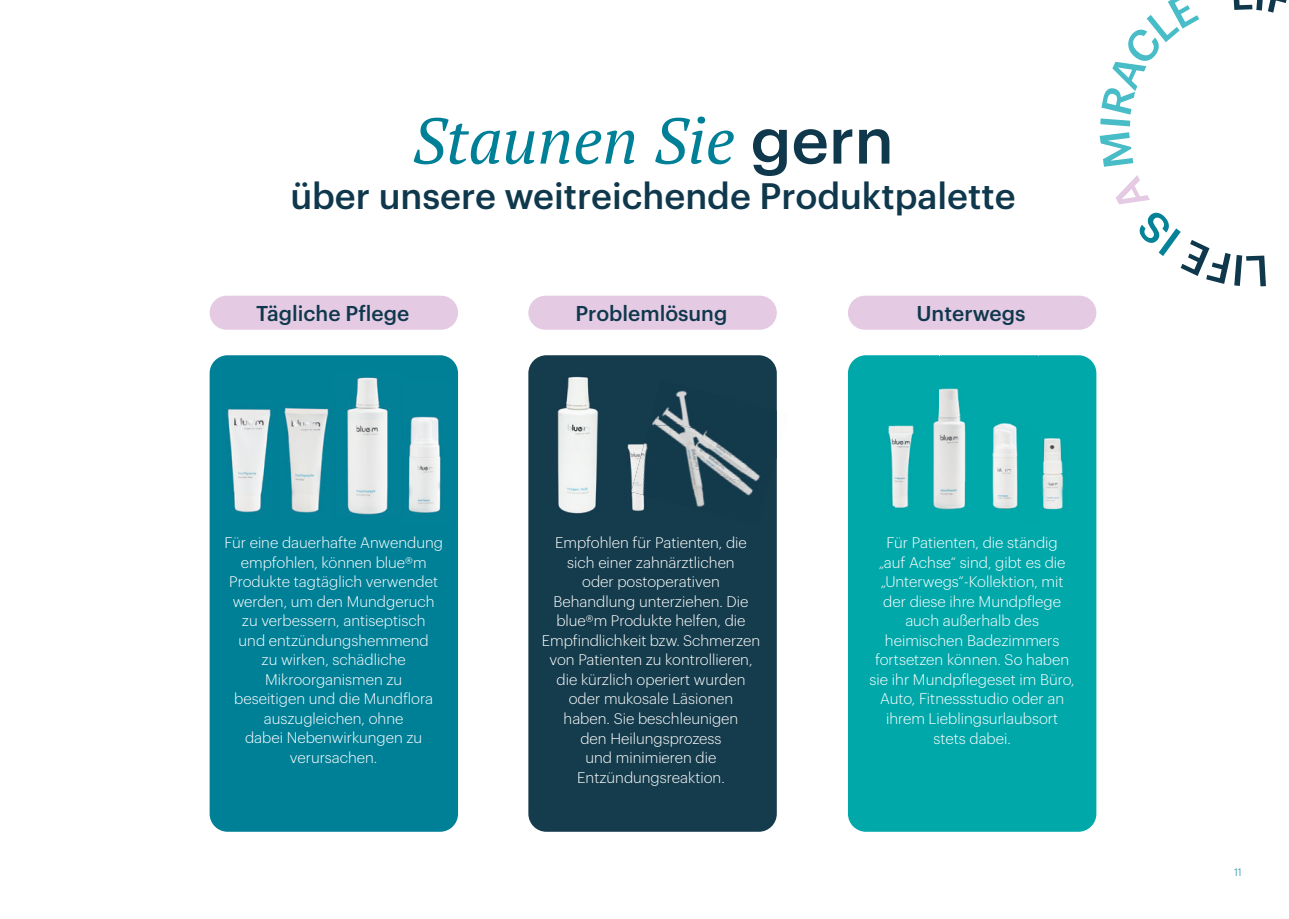
<style>
.page{position:relative;width:1289px;height:919px;background:#fff}
.page>*{position:absolute;margin:0;border:0;box-sizing:border-box;transform-origin:0 0}
.t1{font:italic 64.5px "PT Serif";color:#008097}
.t2{font:500 36px "Graphik";color:#0f384d}
.t3{font:500 21px "Graphik";color:#0f384d}
.t4{font:300 15px/19.5px "Graphik";color:#fff;text-align:center}
.t5{font:300 10.5px "Graphik";color:#028198}
.s1{font-family:"Graphik";font-weight:500;font-style:normal;color:#0f384d}
</style>
<div class="page">
<div style="left:210px;top:355px;width:248px;height:476px;background:#008097;border-radius:18px"></div>
<div style="left:528px;top:355px;width:248px;height:476px;background:#153c4d;border-radius:18px"></div>
<div style="left:848px;top:355px;width:248px;height:476px;background:#00a8aa;border-radius:18px"></div>
<img style="left:227px;top:404px;width:103px;height:111px">
<img style="left:273px;top:404px;width:6px;height:111px">
<img style="left:344px;top:376px;width:47px;height:139px">
<img style="left:407px;top:380px;width:52px;height:145px">
<img style="left:557px;top:376px;width:41px;height:138px">
<img style="left:627px;top:444px;width:18px;height:67px">
<img style="left:776px;top:411px;width:1px;height:46px">
<img style="left:657px;top:390px;width:32px;height:27px">
<img style="left:652px;top:417px;width:91px;height:45px">
<img style="left:688px;top:462px;width:72px;height:45px">
<img style="left:631px;top:425px;width:40px;height:77px">
<img style="left:847px;top:425px;width:49px;height:104px">
<img style="left:933px;top:407px;width:6px;height:102px">
<img style="left:896px;top:425px;width:18px;height:83px">
<img style="left:939px;top:355px;width:99px;height:155px">
<img style="left:1042px;top:438px;width:22px;height:72px">
<img style="left:1020px;top:425px;width:18px;height:85px">
<svg style="left:1233px;top:0;width:54px;height:13px"></svg>
<svg style="left:1139px;top:212px;width:126px;height:74px"></svg>
<svg style="left:1116px;top:175px;width:33px;height:29px"></svg>
<svg style="left:1099px;top:132px;width:34px;height:35px"></svg>
<svg style="left:1100px;top:0;width:99px;height:126px"></svg>
<div style="left:210px;top:296px;width:248px;height:34px;background:#e4cae3;border-radius:17px"></div>
<div style="left:528px;top:296px;width:248px;height:34px;background:#e4cae3;border-radius:17px"></div>
<div style="left:848px;top:296px;width:248px;height:34px;background:#e4cae3;border-radius:17px"></div>
<h1 class="t1" style="left:412px;top:100px;width:483px">Staunen Sie <span class="s1">gern</span></h1>
<h2 class="t2" style="left:290px;top:168px;width:726px">über unsere weitreichende Produktpalette</h2>
<h3 class="t3" style="left:256px;top:298px;width:155px">Tägliche Pflege</h3>
<h3 class="t3" style="left:575px;top:298px;width:153px">Problemlösung</h3>
<h3 class="t3" style="left:916px;top:298px;width:110px">Unterwegs</h3>
<p class="t4" style="left:224px;top:532px;width:220px">Für eine dauerhafte Anwendung empfohlen, können blue®m<br>Produkte tagtäglich verwendet werden, um den Mundgeruch zu verbessern, antiseptisch<br>und entzündungshemmend<br>zu wirken, schädliche<br>Mikroorganismen zu<br>beseitigen und die Mundflora auszugleichen, ohne<br>dabei Nebenwirkungen zu verursachen.</p>
<p class="t4" style="left:541px;top:532px;width:220px">Empfohlen für Patienten, die sich einer zahnärztlichen<br>oder postoperativen<br>Behandlung unterziehen. Die blue®m Produkte helfen, die<br>Empfindlichkeit bzw. Schmerzen von Patienten zu kontrollieren, die kürzlich operiert wurden oder mukosale Läsionen<br>haben. Sie beschleunigen<br>den Heilungsprozess<br>und minimieren die<br>Entzündungsreaktion.</p>
<p class="t4" style="left:869px;top:532px;width:206px">Für Patienten, die ständig<br>„auf Achse“ sind, gibt es die „Unterwegs“-Kollektion, mit der diese ihre Mundpflege auch außerhalb des heimischen Badezimmers fortsetzen können. So haben sie ihr Mundpflegeset im Büro,<br>Auto, Fitnessstudio oder an ihrem Lieblingsurlaubsort stets dabei.</p>
<p class="t5" style="left:1234px;top:864px;width:9px">11</p>
</div>
